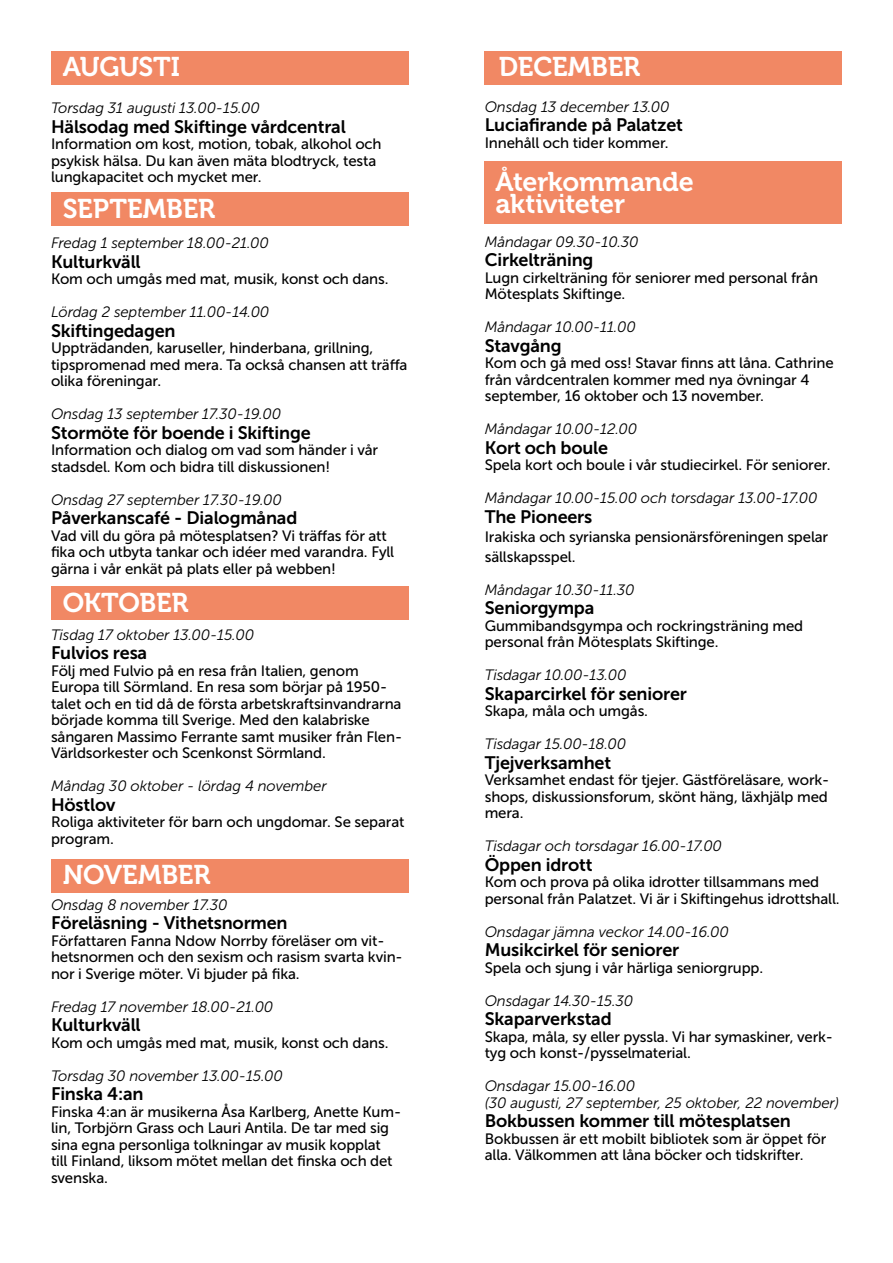
<style>
.page{position:relative;width:893px;height:1263px;background:#fff}
.page>*{position:absolute;margin:0;border:0;box-sizing:border-box;transform-origin:0 0}
.t1{font:27px/22.5px "Museo 700";letter-spacing:-.01em;color:#fff}
.t2{font:18px "Museo Sans 700";letter-spacing:-.01em;color:#000}
.t3{font:15px/16.5px "Museo Sans 500";letter-spacing:-.01em;color:#000}
.t4{font:italic 15px/16.5px "Museo Sans 300";letter-spacing:-.01em;color:#000}
</style>
<div class="page">
<div style="left:51px;top:51px;width:357px;height:33px;background:#f18864"></div>
<div style="left:51px;top:193px;width:357px;height:33px;background:#f18864"></div>
<div style="left:51px;top:587px;width:357px;height:33px;background:#f18864"></div>
<div style="left:51px;top:859px;width:357px;height:33px;background:#f18864"></div>
<div style="left:485px;top:161px;width:357px;height:63px;background:#f18864"></div>
<div style="left:485px;top:51px;width:357px;height:33px;background:#f18864"></div>
<h1 class="t1" style="left:63px;top:56px;width:119px">AUGUSTI</h1>
<p class="t4" style="left:51px;top:100px;width:211px">Torsdag 31 augusti 13.00-15.00</p>
<p class="t2" style="left:51px;top:117px;width:296px">Hälsodag med Skiftinge vårdcentral</p>
<p class="t3" style="left:51px;top:136px;width:332px">Information om kost, motion, tobak, alkohol och psykisk hälsa. Du kan även mäta blodtryck, testa lungkapacitet och mycket mer.</p>
<h1 class="t1" style="left:63px;top:198px;width:154px">SEPTEMBER</h1>
<p class="t4" style="left:51px;top:235px;width:219px">Fredag 1 september 18.00-21.00</p>
<p class="t2" style="left:51px;top:252px;width:91px">Kulturkväll</p>
<p class="t3" style="left:51px;top:271px;width:339px">Kom och umgås med mat, musik, konst och dans.</p>
<p class="t4" style="left:51px;top:304px;width:220px">Lördag 2 september 11.00-14.00</p>
<p class="t2" style="left:51px;top:321px;width:126px">Skiftingedagen</p>
<p class="t3" style="left:51px;top:340px;width:358px">Uppträdanden, karuseller, hinderbana, grillning, tipspromenad med mera. Ta också chansen att träffa olika föreningar.</p>
<p class="t4" style="left:51px;top:406px;width:232px">Onsdag 13 september 17.30-19.00</p>
<p class="t2" style="left:51px;top:423px;width:261px">Stormöte för boende i Skiftinge</p>
<p class="t3" style="left:51px;top:442px;width:329px">Information och dialog om vad som händer i vår stadsdel. Kom och bidra till diskussionen!</p>
<p class="t4" style="left:51px;top:492px;width:232px">Onsdag 27 september 17.30-19.00</p>
<p class="t2" style="left:51px;top:508px;width:248px">Påverkanscafé - Dialogmånad</p>
<p class="t3" style="left:51px;top:527px;width:345px">Vad vill du göra på mötesplatsen? Vi träffas för att fika och utbyta tankar och idéer med varandra. Fyll gärna i vår enkät på plats eller på webben!</p>
<h1 class="t1" style="left:63px;top:592px;width:127px">OKTOBER</h1>
<p class="t4" style="left:51px;top:627px;width:205px">Tisdag 17 oktober 13.00-15.00</p>
<p class="t2" style="left:51px;top:643px;width:98px">Fulvios resa</p>
<p class="t3" style="left:51px;top:662px;width:353px">Följ med Fulvio på en resa från Italien, genom Europa till Sörmland. En resa som börjar på 1950- talet och en tid då de första arbetskraftsinvandrarna började komma till Sverige. Med den kalabriske sångaren Massimo Ferrante samt musiker från Flen-Världsorkester och Scenkonst Sörmland.</p>
<p class="t4" style="left:51px;top:778px;width:277px">Måndag 30 oktober - lördag 4 november</p>
<p class="t2" style="left:51px;top:795px;width:66px">Höstlov</p>
<p class="t3" style="left:51px;top:814px;width:355px">Roliga aktiviteter för barn och ungdomar. Se separat program.</p>
<h1 class="t1" style="left:63px;top:864px;width:149px">NOVEMBER</h1>
<p class="t4" style="left:51px;top:897px;width:178px">Onsdag 8 november 17.30</p>
<p class="t2" style="left:51px;top:913px;width:238px">Föreläsning - Vithetsnormen</p>
<p class="t3" style="left:51px;top:932px;width:353px">Författaren Fanna Ndow Norrby föreläser om vit&shy;hetsnormen och den sexism och rasism svarta kvin&shy;nor i Sverige möter. Vi bjuder på fika.</p>
<p class="t4" style="left:51px;top:999px;width:224px">Fredag 17 november 18.00-21.00</p>
<p class="t2" style="left:51px;top:1015px;width:91px">Kulturkväll</p>
<p class="t3" style="left:51px;top:1034px;width:339px">Kom och umgås med mat, musik, konst och dans.</p>
<p class="t4" style="left:51px;top:1068px;width:233px">Torsdag 30 november 13.00-15.00</p>
<p class="t2" style="left:51px;top:1084px;width:94px">Finska 4:an</p>
<p class="t3" style="left:51px;top:1103px;width:352px">Finska 4:an är musikerna Åsa Karlberg, Anette Kum&shy;lin, Torbjörn Grass och Lauri Antila. De tar med sig sina egna personliga tolkningar av musik kopplat till Finland, liksom mötet mellan det finska och det svenska.</p>
<h1 class="t1" style="left:499px;top:56px;width:143px">DECEMBER</h1>
<p class="t4" style="left:485px;top:98px;width:186px">Onsdag 13 december 13.00</p>
<p class="t2" style="left:485px;top:115px;width:200px">Luciafirande på Palatzet</p>
<p class="t3" style="left:485px;top:134px;width:185px">Innehåll och tider kommer.</p>
<h1 class="t1" style="left:495px;top:170px;width:200px">Återkommande aktiviteter</h1>
<p class="t4" style="left:485px;top:233px;width:155px">Måndagar 09.30-10.30</p>
<p class="t2" style="left:485px;top:250px;width:110px">Cirkelträning</p>
<p class="t3" style="left:485px;top:269px;width:335px">Lugn cirkelträning för seniorer med personal från<br>Mötesplats Skiftinge.</p>
<p class="t4" style="left:485px;top:319px;width:153px">Måndagar 10.00-11.00</p>
<p class="t2" style="left:485px;top:336px;width:78px">Stavgång</p>
<p class="t3" style="left:485px;top:355px;width:350px">Kom och gå med oss! Stavar finns att låna. Cathrine från vårdcentralen kommer med nya övningar 4 september, 16 oktober och 13 november.</p>
<p class="t4" style="left:485px;top:421px;width:154px">Måndagar 10.00-12.00</p>
<p class="t2" style="left:485px;top:438px;width:125px">Kort och boule</p>
<p class="t3" style="left:485px;top:457px;width:347px">Spela kort och boule i vår studiecirkel. För seniorer.</p>
<p class="t4" style="left:485px;top:490px;width:334px">Måndagar 10.00-15.00 och torsdagar 13.00-17.00</p>
<p class="t2" style="left:485px;top:507px;width:109px">The Pioneers</p>
<p class="t3" style="left:485px;top:527px;width:345px;line-height:19.5px">Irakiska och syrianska pensionärsföreningen spelar sällskapsspel.</p>
<p class="t4" style="left:485px;top:581px;width:151px">Måndagar 10.30-11.30</p>
<p class="t2" style="left:485px;top:598px;width:111px">Seniorgympa</p>
<p class="t3" style="left:485px;top:617px;width:320px">Gummibandsgympa och rockringsträning med personal från Mötesplats Skiftinge.</p>
<p class="t4" style="left:485px;top:667px;width:143px">Tisdagar 10.00-13.00</p>
<p class="t2" style="left:485px;top:684px;width:204px">Skaparcirkel för seniorer</p>
<p class="t3" style="left:485px;top:703px;width:165px">Skapa, måla och umgås.</p>
<p class="t4" style="left:485px;top:736px;width:143px">Tisdagar 15.00-18.00</p>
<p class="t2" style="left:485px;top:753px;width:128px">Tjejverksamhet</p>
<p class="t3" style="left:485px;top:772px;width:346px;text-align:justify">Verksamhet endast för tjejer. Gästföreläsare, work&shy;shops, diskussionsforum, skönt häng, läxhjälp med mera.</p>
<p class="t4" style="left:485px;top:838px;width:239px">Tisdagar och torsdagar 16.00-17.00</p>
<p class="t2" style="left:485px;top:855px;width:109px">Öppen idrott</p>
<p class="t3" style="left:485px;top:874px;width:356px">Kom och prova på olika idrotter tillsammans med personal från Palatzet. Vi är i Skiftingehus idrottshall.</p>
<p class="t4" style="left:485px;top:923px;width:246px">Onsdagar jämna veckor 14.00-16.00</p>
<p class="t2" style="left:485px;top:940px;width:196px">Musikcirkel för seniorer</p>
<p class="t3" style="left:485px;top:959px;width:280px">Spela och sjung i vår härliga seniorgrupp.</p>
<p class="t4" style="left:485px;top:992px;width:150px">Onsdagar 14.30-15.30</p>
<p class="t2" style="left:485px;top:1009px;width:128px">Skaparverkstad</p>
<p class="t3" style="left:485px;top:1028px;width:350px">Skapa, måla, sy eller pyssla. Vi har symaskiner, verk&shy;tyg och konst-/pysselmaterial.</p>
<p class="t4" style="left:485px;top:1078px;width:356px">Onsdagar 15.00-16.00<br>(30 augusti, 27 september, 25 oktober, 22 november)</p>
<p class="t2" style="left:485px;top:1111px;width:308px">Bokbussen kommer till mötesplatsen</p>
<p class="t3" style="left:485px;top:1130px;width:343px">Bokbussen är ett mobilt bibliotek som är öppet för alla. Välkommen att låna böcker och tidskrifter.</p>
</div>
